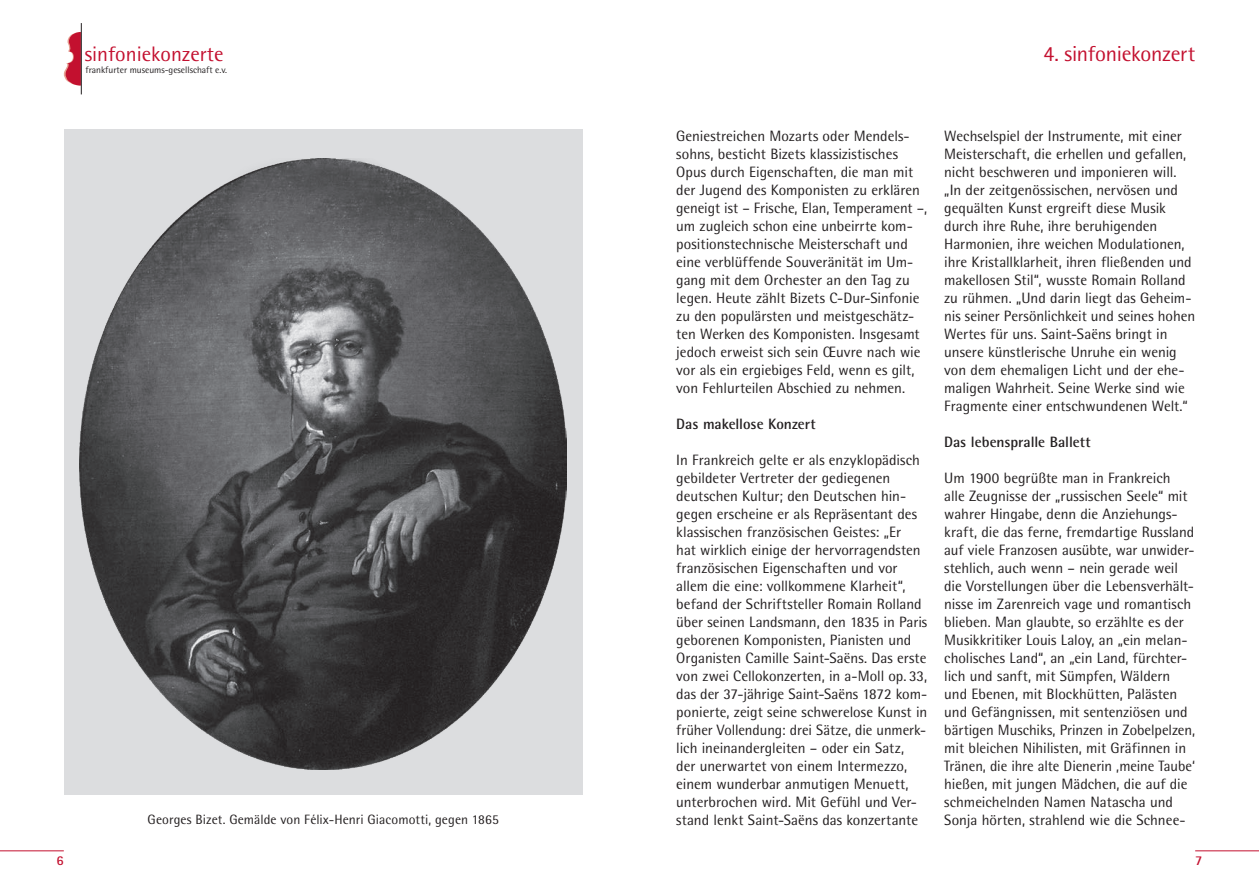
<style>
.page{position:relative;width:1259px;height:893px;background:#fff}
.page>*{position:absolute;margin:0;border:0;box-sizing:border-box;transform-origin:0 0}
.t1{font:21.75px "Rotis Semi Sans";letter-spacing:-.015em;color:#c3102f}
.t2{font:21px "Rotis Semi Sans";color:#c3102f}
.t3{font:15px/18px "Rotis Semi Sans";color:#231f20}
.t4{font:700 15px "Rotis Semi Sans";letter-spacing:-.005em;color:#231f20}
.t5{font:13.5px "Rotis Semi Sans";letter-spacing:.005em;color:#231f20}
.t6{font:700 13.5px "Rotis Sans Serif";color:#c3102f}
.t7{font:700 13.5px "Rotis Semi Sans";color:#c3102f}
.t8{font:9.45px "Rotis Semi Sans";color:#231f20}
</style>
<div class="page">
<hr style="left:0;top:850px;width:64px;height:1px;background:#c3102f">
<hr style="left:1195px;top:850px;width:64px;height:1px;background:#c3102f">
<svg style="left:64px;top:32px;width:17px;height:54px"></svg>
<hr style="left:81px;top:23px;width:1px;height:71px;background:#231f20">
<div style="left:64px;top:130px;width:519px;height:665px;background:#dcdddf"></div>
<img style="left:80px;top:158px;width:486px;height:612px">
<h2 class="t2" style="left:85px;top:42px;width:140px">sinfoniekonzerte</h2>
<p class="t8" style="left:86px;top:65px;width:143px">frankfurter museums-gesellschaft e.v.</p>
<h1 class="t1" style="left:1043px;top:41px;width:153px">4. sinfoniekonzert</h1>
<p class="t3" style="left:676px;top:127px;width:252px">Geniestreichen Mozarts oder Mendels&shy;sohns, besticht Bizets klassizistisches Opus durch Eigenschaften, die man mit der Jugend des Komponisten zu erklären geneigt ist – Frische, Elan, Temperament –, um zugleich schon eine unbeirrte kom&shy;positionstechnische Meisterschaft und eine verblüffende Souveränität im Um&shy;gang mit dem Orchester an den Tag zu legen. Heute zählt Bizets C-Dur-Sinfonie zu den populärsten und meistgeschätz&shy;ten Werken des Komponisten. Insgesamt jedoch erweist sich sein Œuvre nach wie vor als ein ergiebiges Feld, wenn es gilt, von Fehlurteilen Abschied zu nehmen.</p>
<p class="t4" style="left:676px;top:415px;width:141px">Das makellose Konzert</p>
<p class="t3" style="left:676px;top:451px;width:252px">In Frankreich gelte er als enzyklopädisch gebildeter Vertreter der gediegenen deutschen Kultur; den Deutschen hin&shy;gegen erscheine er als Repräsentant des klassischen französischen Geistes: „Er<br>hat wirklich einige der hervorragendsten französischen Eigenschaften und vor allem die eine: vollkommene Klarheit“, befand der Schriftsteller Romain Rolland über seinen Landsmann, den 1835 in Paris geborenen Komponisten, Pianisten und Organisten Camille Saint-Saëns. Das erste von zwei Cellokonzerten, in a-Moll op. 33, das der 37-jährige Saint-Saëns 1872 kom&shy;ponierte, zeigt seine schwerelose Kunst in früher Vollendung: drei Sätze, die unmerk&shy;lich ineinandergleiten – oder ein Satz,<br>der unerwartet von einem Intermezzo, einem wunderbar anmutigen Menuett, unterbrochen wird. Mit Gefühl und Ver&shy;stand lenkt Saint-Saëns das konzertante</p>
<p class="t3" style="left:944px;top:127px;width:252px">Wechselspiel der Instrumente, mit einer Meisterschaft, die erhellen und gefallen, nicht beschweren und imponieren will. „In der zeitgenössischen, nervösen und gequälten Kunst ergreift diese Musik durch ihre Ruhe, ihre beruhigenden Harmonien, ihre weichen Modulationen, ihre Kristallklarheit, ihren fließenden und makellosen Stil“, wusste Romain Rolland zu rühmen. „Und darin liegt das Geheim&shy;nis seiner Persönlichkeit und seines hohen Wertes für uns. Saint-Saëns bringt in unsere künstlerische Unruhe ein wenig von dem ehemaligen Licht und der ehe&shy;maligen Wahrheit. Seine Werke sind wie Fragmente einer entschwundenen Welt.“</p>
<p class="t4" style="left:944px;top:433px;width:148px">Das lebenspralle Ballett</p>
<p class="t3" style="left:944px;top:469px;width:252px">Um 1900 begrüßte man in Frankreich<br>alle Zeugnisse der „russischen Seele“ mit wahrer Hingabe, denn die Anziehungs&shy;kraft, die das ferne, fremdartige Russland auf viele Franzosen ausübte, war unwider&shy;stehlich, auch wenn – nein gerade weil die Vorstellungen über die Lebensverhält&shy;nisse im Zarenreich vage und romantisch blieben. Man glaubte, so erzählte es der Musikkritiker Louis Laloy, an „ein melan&shy;cholisches Land“, an „ein Land, fürchter&shy;lich und sanft, mit Sümpfen, Wäldern und Ebenen, mit Blockhütten, Palästen und Gefängnissen, mit sentenziösen und bärtigen Muschiks, Prinzen in Zobelpelzen, mit bleichen Nihilisten, mit Gräfinnen in Tränen, die ihre alte Dienerin ‚meine Taube‘ hießen, mit jungen Mädchen, die auf die schmeichelnden Namen Natascha und</p>
<p class="t5" style="left:148px;top:811px;width:353px">Georges Bizet. Gemälde von Félix-Henri Giacomotti, gegen 1865</p>
<p class="t3" style="left:944px;top:811px;width:243px">Sonja hörten, strahlend wie die Schnee-</p>
<p class="t6" style="left:57px;top:852px;width:9px">6</p>
<p class="t7" style="left:1195px;top:852px;width:9px">7</p>
</div>
